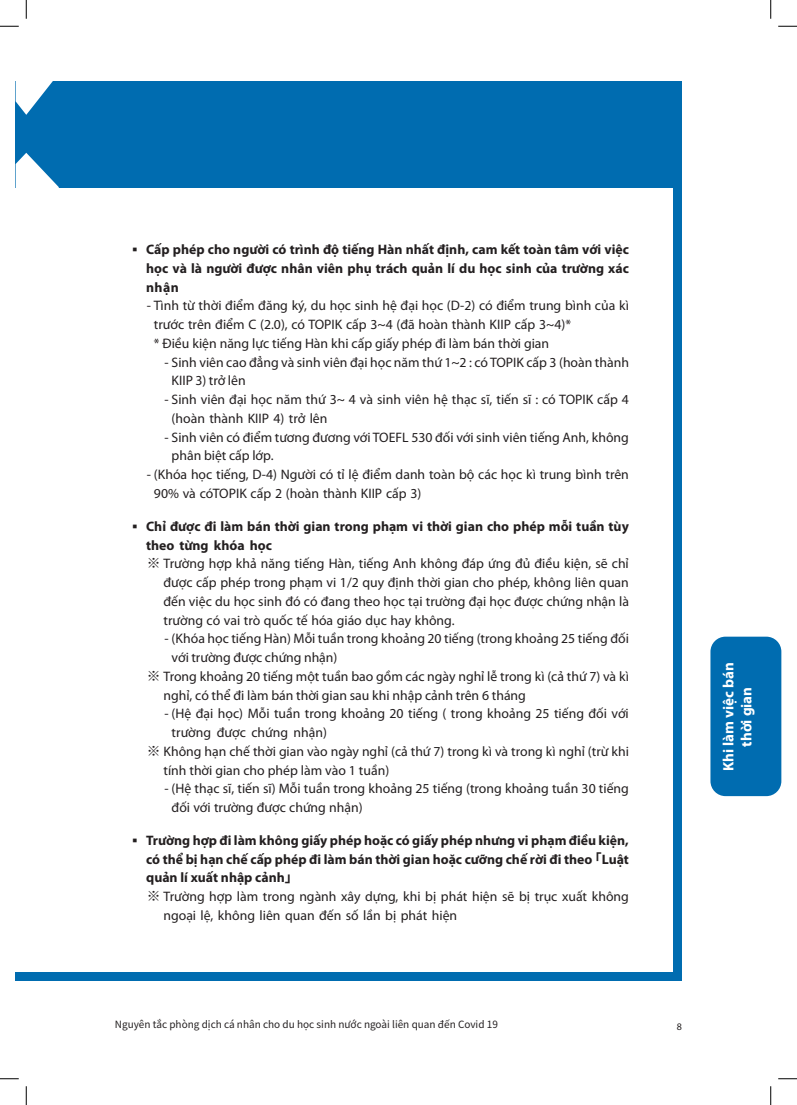
<style>
.page{position:relative;width:797px;height:1105px;background:#fff}
.page>*{position:absolute;margin:0;border:0;box-sizing:border-box;transform-origin:0 0}
.t1{font:700 15px/18px "Myriad Pro";color:#fff;text-align:center}
.t2{font:13.75px/18.8px "Myriad Pro";color:#231f20}
.t3{font:700 13.75px/18.8px "Myriad Pro";color:#231f20;text-align:justify}
.t4{font:10px "Noto Sans CJ Kkr";color:#231f20}
.t5{font:10px "Myriad Pro";color:#231f20}
.s1{font-family:"Arial"}
.s2{font-family:"Noto Sans CJ Kkr"}
</style>
<div class="page">
<div style="left:673px;top:187px;width:9px;height:794px;background:#006cb0"></div>
<div style="left:16px;top:972px;width:657px;height:9px;background:#006cb0"></div>
<div style="left:16px;top:81px;width:666px;height:106px;background:#006cb0"></div>
<svg style="left:16px;top:81px;width:37px;height:34px"></svg>
<svg style="left:16px;top:153px;width:43px;height:35px"></svg>
<div style="left:710px;top:637px;width:71px;height:159px;background:#006cb0;border-radius:15px"></div>
<svg style="left:0;top:25px;width:19px;height:2px"></svg>
<svg style="left:778px;top:25px;width:19px;height:2px"></svg>
<svg style="left:0;top:1078px;width:19px;height:1px"></svg>
<svg style="left:778px;top:1078px;width:19px;height:1px"></svg>
<svg style="left:25px;top:0;width:2px;height:19px"></svg>
<svg style="left:25px;top:1086px;width:2px;height:19px"></svg>
<svg style="left:770px;top:0;width:1px;height:19px"></svg>
<svg style="left:770px;top:1086px;width:1px;height:19px"></svg>
<p class="t3" style="left:146px;top:240px;width:484px;text-indent:-14px"><span class="s1">▪</span> Cấp phép cho người có trình độ tiếng Hàn nhất định, cam kết toàn tâm với việc học và là người được nhân viên phụ trách quản lí du học sinh của trường xác nhận</p>
<p class="t2" style="left:154px;top:296px;width:476px;text-indent:-7px">- Tình từ thời điểm đăng ký, du học sinh hệ đại học (D-2) có điểm trung bình của kì trước trên điểm C (2.0), có TOPIK cấp 3~4 (đã hoàn thành KIIP cấp 3~4)*<br>* Điều kiện năng lực tiếng Hàn khi cấp giấy phép đi làm bán thời gian</p>
<p class="t2" style="left:172px;top:352px;width:459px;text-indent:-7px">- Sinh viên cao đẳng và sinh viên đại học năm thứ 1~2 : có TOPIK cấp 3 (hoàn thành<br>KIIP 3) trở lên</p>
<p class="t2" style="left:172px;top:390px;width:459px;text-indent:-7px">- Sinh viên đại học năm thứ 3~ 4 và sinh viên hệ thạc sĩ, tiến sĩ : có TOPIK cấp 4 (hoàn thành KIIP 4) trở lên</p>
<p class="t2" style="left:172px;top:427px;width:458px;text-indent:-7px">- Sinh viên có điểm tương đương với TOEFL 530 đối với sinh viên tiếng Anh, không phân biệt cấp lớp.</p>
<p class="t2" style="left:154px;top:465px;width:476px;text-indent:-7px">- (Khóa học tiếng, D-4) Người có tỉ lệ điểm danh toàn bộ các học kì trung bình trên<br>90% và cóTOPIK cấp 2 (hoàn thành KIIP cấp 3)</p>
<p class="t3" style="left:133px;top:516px;width:498px"><span class="s1">▪</span> Chỉ được đi làm bán thời gian trong phạm vi thời gian cho phép mỗi tuần tùy</p>
<p class="t3" style="left:146px;top:535px;width:127px">theo từng khóa học</p>
<p class="t2" style="left:147px;top:554px;width:483px"><span class="s2">※</span> Trường hợp khả năng tiếng Hàn, tiếng Anh không đáp ứng đủ điều kiện, sẽ chỉ</p>
<p class="t2" style="left:163px;top:573px;width:467px">được cấp phép trong phạm vi 1/2 quy định thời gian cho phép, không liên quan</p>
<p class="t2" style="left:163px;top:591px;width:467px">đến việc du học sinh đó có đang theo học tại trường đại học được chứng nhận là</p>
<p class="t2" style="left:163px;top:610px;width:292px">trường có vai trò quốc tế hóa giáo dục hay không.</p>
<p class="t2" style="left:164px;top:629px;width:466px">- (Khóa học tiếng Hàn) Mỗi tuần trong khoảng 20 tiếng (trong khoảng 25 tiếng đối</p>
<p class="t2" style="left:172px;top:648px;width:167px">với trường được chứng nhận)</p>
<p class="t2" style="left:147px;top:667px;width:483px"><span class="s2">※</span> Trong khoảng 20 tiếng một tuần bao gồm các ngày nghỉ lễ trong kì (cả thứ 7) và kì</p>
<p class="t2" style="left:163px;top:685px;width:364px">nghỉ, có thể đi làm bán thời gian sau khi nhập cảnh trên 6 tháng</p>
<p class="t2" style="left:164px;top:704px;width:466px">- (Hệ đại học) Mỗi tuần trong khoảng 20 tiếng ( trong khoảng 25 tiếng đối với</p>
<p class="t2" style="left:172px;top:723px;width:157px">trường được chứng nhận)</p>
<p class="t2" style="left:147px;top:742px;width:483px"><span class="s2">※</span> Không hạn chế thời gian vào ngày nghỉ (cả thứ 7) trong kì và trong kì nghỉ (trừ khi</p>
<p class="t2" style="left:163px;top:760px;width:227px">tính thời gian cho phép làm vào 1 tuần)</p>
<p class="t2" style="left:172px;top:779px;width:459px;text-indent:-7px">- (Hệ thạc sĩ, tiến sĩ) Mỗi tuần trong khoảng 25 tiếng (trong khoảng tuần 30 tiếng đối với trường được chứng nhận)</p>
<p class="t3" style="left:133px;top:830px;width:497px"><span class="s1">▪</span> Trường hợp đi làm không giấy phép hoặc có giấy phép nhưng vi phạm điều kiện,</p>
<p class="t3" style="left:146px;top:849px;width:484px">có thể bị hạn chế cấp phép đi làm bán thời gian hoặc cưỡng chế rời đi theo <span class="s2">｢</span>Luật</p>
<p class="t3" style="left:146px;top:868px;width:147px">quản lí xuất nhập cảnh<span class="s2">｣</span></p>
<p class="t2" style="left:147px;top:887px;width:483px"><span class="s2">※</span> Trường hợp làm trong ngành xây dựng, khi bị phát hiện sẽ bị trục xuất không</p>
<p class="t2" style="left:163px;top:906px;width:295px">ngoại lệ, không liên quan đến số lần bị phát hiện</p>
<p class="t4" style="left:115px;top:1018px;width:384px">Nguyên tắc phòng dịch cá nhân cho du học sinh nước ngoài liên quan đến Covid 19</p>
<p class="t5" style="left:677px;top:1020px;width:7px">8</p>
<p class="t1" style="left:719px;top:771px;width:110px;rotate:-90deg">Khi làm việc bán thời gian</p>
</div>
